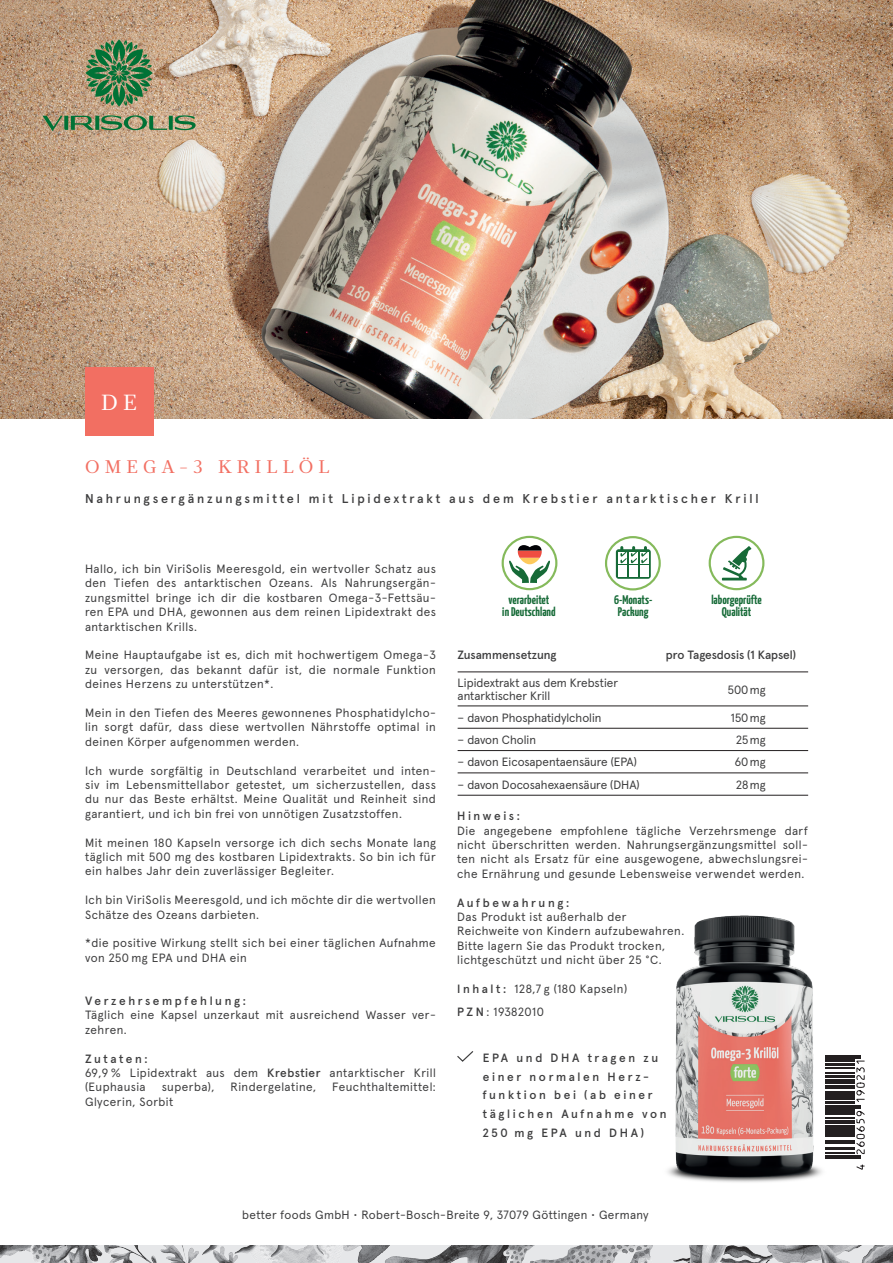
<style>
.page{position:relative;width:893px;height:1263px;background:#fff}
.page>*{position:absolute;margin:0;border:0;box-sizing:border-box;transform-origin:0 0}
.t1{font:22.5px "Velino Text";color:#fff}
.t2{font:18.75px "Velino Text";letter-spacing:.28em;color:#f26f62}
.t3{font:500 12.75px "Apercu";letter-spacing:.22em;color:#3e3e3f}
.t4{font:700 12.45px/12.3px "Yanone Kaffeesatz";color:#166a37;text-align:center}
.t5{font:12px/14.4px "Apercu";letter-spacing:.04em;color:#3e3e3f;text-align:justify}
.t6{font:500 12px/18.8px "Apercu";letter-spacing:.215em;color:#3e3e3f}
.t7{font:12px/13.5px "Apercu";color:#3e3e3f}
.t8{font:12px "Apercu";letter-spacing:-.005em;color:#3e3e3f}
.t9{font:500 12px "Apercu";letter-spacing:-.01em;color:#3e3e3f}
.t10{font:500 12px "Apercu";letter-spacing:-.005em;color:#3e3e3f}
.s1{font-weight:500}
</style>
<div class="page">
<img style="left:0;top:0;width:893px;height:419px">
<img style="left:667px;top:915px;width:155px;height:267px">
<svg style="left:85px;top:39px;width:68px;height:68px;background:#6b8c60"></svg>
<svg style="left:43px;top:115px;width:153px;height:16px;background:#81936b"></svg>
<svg style="left:457px;top:1051px;width:17px;height:11px"></svg>
<div style="left:85px;top:368px;width:68px;height:68px;background:#f26f62"></div>
<hr style="left:458px;top:671px;width:196px;height:1px;background:#231f20">
<hr style="left:654px;top:671px;width:154px;height:1px;background:#231f20">
<hr style="left:458px;top:705px;width:196px;height:1px;background:#231f20">
<hr style="left:654px;top:705px;width:154px;height:1px;background:#231f20">
<hr style="left:458px;top:728px;width:196px;height:1px;background:#231f20">
<hr style="left:654px;top:728px;width:154px;height:1px;background:#231f20">
<hr style="left:458px;top:750px;width:196px;height:1px;background:#231f20">
<hr style="left:654px;top:750px;width:154px;height:1px;background:#231f20">
<hr style="left:458px;top:772px;width:196px;height:1px;background:#231f20">
<hr style="left:654px;top:772px;width:154px;height:1px;background:#231f20">
<hr style="left:458px;top:795px;width:196px;height:1px;background:#231f20">
<hr style="left:654px;top:795px;width:154px;height:1px;background:#231f20">
<img style="left:0;top:1246px;width:893px;height:17px">
<svg style="left:722px;top:546px;width:29px;height:34px"></svg>
<div style="left:709px;top:536px;width:55px;height:54px;border:2px solid #85ba5b;border-radius:50%"></div>
<div style="left:502px;top:536px;width:55px;height:54px;border:2px solid #85ba5b;border-radius:50%"></div>
<svg style="left:509px;top:545px;width:41px;height:38px"></svg>
<div style="left:605px;top:536px;width:56px;height:54px;border:2px solid #85ba5b;border-radius:50%"></div>
<svg style="left:616px;top:549px;width:35px;height:30px"></svg>
<div style="left:618px;top:552px;width:9px;height:5px;background:#fff"></div>
<div style="left:618px;top:559px;width:9px;height:5px;background:#fff"></div>
<svg style="left:640px;top:559px;width:8px;height:5px"></svg>
<div style="left:618px;top:565px;width:9px;height:5px;background:#fff"></div>
<div style="left:629px;top:565px;width:9px;height:5px;background:#fff"></div>
<div style="left:640px;top:565px;width:8px;height:5px;background:#fff"></div>
<div style="left:618px;top:572px;width:9px;height:5px;background:#fff"></div>
<div style="left:629px;top:572px;width:9px;height:5px;background:#fff"></div>
<div style="left:640px;top:572px;width:8px;height:5px;background:#fff"></div>
<svg style="left:620px;top:547px;width:27px;height:16px"></svg>
<svg style="left:825px;top:1056px;width:36px;height:101px"></svg>
<hr style="left:825px;top:1157px;width:36px;height:2px;background:#231f20">
<hr style="left:825px;top:1155px;width:36px;height:1px;background:#231f20">
<hr style="left:825px;top:1152px;width:30px;height:1px;background:#231f20">
<hr style="left:825px;top:1148px;width:30px;height:2px;background:#231f20">
<hr style="left:825px;top:1142px;width:30px;height:1px;background:#231f20">
<hr style="left:825px;top:1140px;width:30px;height:1px;background:#231f20">
<hr style="left:825px;top:1135px;width:30px;height:2px;background:#231f20">
<hr style="left:825px;top:1132px;width:30px;height:1px;background:#231f20">
<hr style="left:825px;top:1130px;width:30px;height:1px;background:#231f20">
<hr style="left:825px;top:1125px;width:30px;height:4px;background:#231f20">
<hr style="left:825px;top:1120px;width:30px;height:4px;background:#231f20">
<hr style="left:825px;top:1117px;width:30px;height:1px;background:#231f20">
<hr style="left:825px;top:1114px;width:30px;height:1px;background:#231f20">
<hr style="left:825px;top:1109px;width:30px;height:4px;background:#231f20">
<hr style="left:825px;top:1107px;width:36px;height:1px;background:#231f20">
<hr style="left:825px;top:1105px;width:36px;height:1px;background:#231f20">
<hr style="left:825px;top:1102px;width:30px;height:2px;background:#231f20">
<hr style="left:825px;top:1097px;width:30px;height:3px;background:#231f20">
<hr style="left:825px;top:1093px;width:30px;height:3px;background:#231f20">
<hr style="left:825px;top:1091px;width:30px;height:1px;background:#231f20">
<hr style="left:825px;top:1085px;width:30px;height:4px;background:#231f20">
<hr style="left:825px;top:1082px;width:30px;height:1px;background:#231f20">
<hr style="left:825px;top:1079px;width:30px;height:2px;background:#231f20">
<hr style="left:825px;top:1076px;width:30px;height:2px;background:#231f20">
<hr style="left:825px;top:1072px;width:30px;height:1px;background:#231f20">
<hr style="left:825px;top:1067px;width:30px;height:1px;background:#231f20">
<hr style="left:825px;top:1064px;width:30px;height:2px;background:#231f20">
<hr style="left:825px;top:1059px;width:30px;height:2px;background:#231f20">
<hr style="left:825px;top:1057px;width:36px;height:1px;background:#231f20">
<hr style="left:825px;top:1055px;width:36px;height:1px;background:#231f20">
<svg style="left:856px;top:1060px;width:9px;height:110px"></svg>
<h1 class="t1" style="left:101px;top:389px;width:37px">DE</h1>
<h2 class="t2" style="left:85px;top:456px;width:246px">OMEGA-3 KRILLÖL</h2>
<p class="t3" style="left:85px;top:489px;width:675px">Nahrungsergänzungsmittel mit Lipidextrakt aus dem Krebstier antarktischer Krill</p>
<p class="t5" style="left:85px;top:560px;width:352px">Hallo, ich bin ViriSolis Meeresgold, ein wertvoller Schatz aus den Tiefen des antarktischen Ozeans. Als Nahrungsergän&shy;zungsmittel bringe ich dir die kostbaren Omega-3-Fettsäu&shy;ren EPA und DHA, gewonnen aus dem reinen Lipidextrakt des antarktischen Krills.</p>
<p class="t5" style="left:85px;top:647px;width:352px">Meine Hauptaufgabe ist es, dich mit hochwertigem Omega-3 zu versorgen, das bekannt dafür ist, die normale Funktion deines Herzens zu unterstützen*.</p>
<p class="t5" style="left:85px;top:704px;width:352px">Mein in den Tiefen des Meeres gewonnenes Phosphatidylcho&shy;lin sorgt dafür, dass diese wertvollen Nährstoffe optimal in deinen Körper aufgenommen werden.</p>
<p class="t5" style="left:85px;top:762px;width:352px">Ich wurde sorgfältig in Deutschland verarbeitet und inten&shy;siv im Lebensmittellabor getestet, um sicherzustellen, dass du nur das Beste erhältst. Meine Qualität und Reinheit sind garantiert, und ich bin frei von unnötigen Zusatzstoffen.</p>
<p class="t5" style="left:85px;top:834px;width:352px">Mit meinen 180 Kapseln versorge ich dich sechs Monate lang täglich mit 500 mg des kostbaren Lipidextrakts. So bin ich für ein halbes Jahr dein zuverlässiger Begleiter.</p>
<p class="t5" style="left:85px;top:892px;width:352px">Ich bin ViriSolis Meeresgold, und ich möchte dir die wertvollen<br>Schätze des Ozeans darbieten.</p>
<p class="t5" style="left:85px;top:935px;width:352px">*die positive Wirkung stellt sich bei einer täglichen Aufnahme von 250 mg EPA und DHA ein</p>
<p class="t6" style="left:85px;top:990px;width:162px">Verzehrsempfehlung:</p>
<p class="t5" style="left:85px;top:1007px;width:352px">Täglich eine Kapsel unzerkaut mit ausreichend Wasser ver&shy;zehren.</p>
<p class="t5" style="left:85px;top:1050px;width:352px;text-align:left"><span class="s1">Zutaten:<br></span>69,9 % Lipidextrakt aus dem <span class="s1">Krebstier</span> antarktischer Krill (Euphausia</p>
<p class="t5" style="left:162px;top:1079px;width:54px">superba),</p>
<p class="t5" style="left:230px;top:1079px;width:87px">Rindergelatine,</p>
<p class="t5" style="left:332px;top:1079px;width:105px">Feuchthaltemittel:</p>
<p class="t5" style="left:85px;top:1093px;width:90px">Glycerin, Sorbit</p>
<p class="t4" style="left:502px;top:593px;width:55px">verarbeitet<br>in Deutschland</p>
<p class="t4" style="left:711px;top:593px;width:52px">laborgeprüfte<br>Qualität</p>
<p class="t4" style="left:614px;top:593px;width:40px">6-Monats-<br>Packung</p>
<p class="t10" style="left:458px;top:646px;width:100px">Zusammensetzung</p>
<p class="t9" style="left:666px;top:646px;width:132px">pro Tagesdosis (1 Kapsel)</p>
<p class="t7" style="left:458px;top:675px;width:162px">Lipidextrakt aus dem Krebstier antarktischer Krill</p>
<p class="t5" style="left:728px;top:681px;width:39px">500mg</p>
<p class="t7" style="left:458px;top:710px;width:145px">– davon Phosphatidylcholin</p>
<p class="t5" style="left:731px;top:709px;width:36px">150mg</p>
<p class="t7" style="left:458px;top:732px;width:80px">– davon Cholin</p>
<p class="t5" style="left:736px;top:732px;width:31px">25mg</p>
<p class="t8" style="left:458px;top:753px;width:181px">– davon Eicosapentaensäure (EPA)</p>
<p class="t5" style="left:735px;top:754px;width:32px">60mg</p>
<p class="t7" style="left:458px;top:777px;width:184px">– davon Docosahexaensäure (DHA)</p>
<p class="t5" style="left:736px;top:776px;width:31px">28mg</p>
<p class="t6" style="left:457px;top:805px;width:64px">Hinweis:</p>
<p class="t5" style="left:457px;top:822px;width:352px">Die angegebene empfohlene tägliche Verzehrsmenge darf nicht überschritten werden. Nahrungsergänzungsmittel soll&shy;ten nicht als Ersatz für eine ausgewogene, abwechslungsrei&shy;che Ernährung und gesunde Lebensweise verwendet werden.</p>
<p class="t6" style="left:457px;top:892px;width:114px">Aufbewahrung:</p>
<p class="t5" style="left:457px;top:908px;width:229px;text-align:left">Das Produkt ist außerhalb der Reichweite von Kindern aufzubewahren.<br>Bitte lagern Sie das Produkt trocken, lichtgeschützt und nicht über 25 °C.</p>
<p class="t5" style="left:457px;top:976px;width:172px;line-height:23px"><span class="s1">I n h a l t :</span> 128,7 g (180 Kapseln)<br><span class="s1">PZ N</span> : 19382010</p>
<p class="t6" style="left:483px;top:1047px;width:185px">EPA und DHA tragen zu einer normalen Herz&shy;funktion bei (ab einer täglichen Aufnahme von<br>250 mg EPA und DHA)</p>
<p class="t5" style="left:242px;top:1207px;width:408px">better foods GmbH • Robert-Bosch-Breite 9, 37079 Göttingen • Germany</p>
</div>
